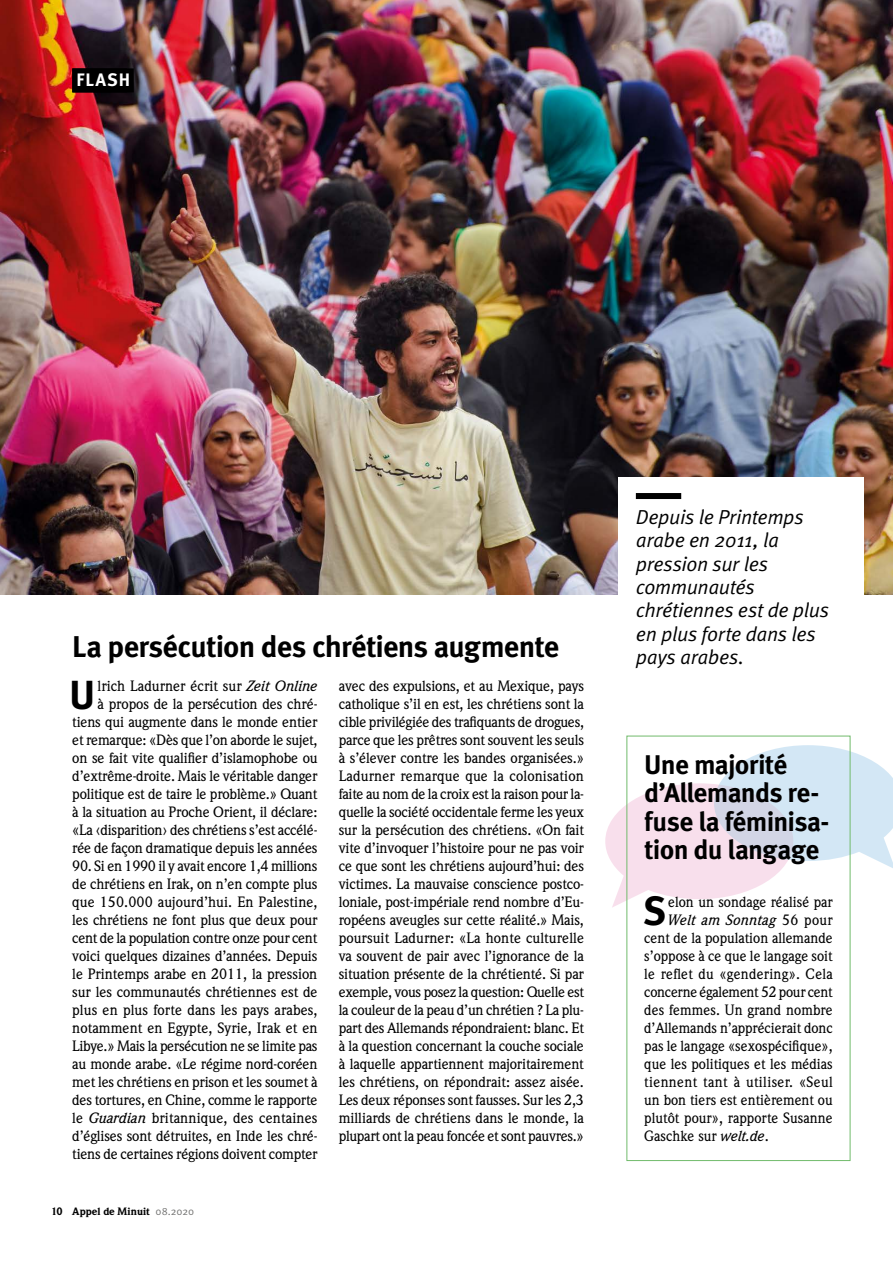
<style>
.page{position:relative;width:893px;height:1263px;background:#fff}
.page>*{position:absolute;margin:0;border:0;box-sizing:border-box;transform-origin:0 0}
.t1{font:700 40.65px "Meta OT";color:#000}
.t2{font:700 30px "Meta OT";letter-spacing:-.03em;color:#000}
.t3{font:700 27px/28.3px "Meta OT";letter-spacing:-.03em;color:#000}
.t4{font:20.25px/23.2px "Meta OT Norm Ita";letter-spacing:-.02em;color:#000}
.t5{font:700 18px "Meta OT";letter-spacing:.05em;color:#fff}
.t6{font:500 14.7px/18px "Weidemann";letter-spacing:-.01em;color:#000;text-align:justify}
.t7{font:500 14.7px "Weidemann";letter-spacing:.025em;color:#000}
.t8{font:500 14.7px "Weidemann";letter-spacing:.02em;color:#000}
.t9{font:italic 500 14.7px "Weidemann";letter-spacing:.025em;color:#000}
.t10{font:900 10.5px "Weidemann";letter-spacing:-.005em;color:#000}
.s1{font-style:italic}
.s2{font-family:"Meta OT Norm";font-weight:400;color:#6f6f6e}
.s3{font-style:normal}
</style>
<div class="page">
<svg style="left:605px;top:745px;width:288px;height:163px"></svg>
<img style="left:0;top:0;width:893px;height:594px">
<div style="left:72px;top:68px;width:62px;height:24px;background:#000"></div>
<div style="left:626px;top:736px;width:224px;height:425px;border:1px solid #71bb6c"></div>
<div style="left:619px;top:477px;width:245px;height:211px;background:#fff"></div>
<div style="left:636px;top:493px;width:45px;height:6px;background:#000"></div>
<p class="t5" style="left:77px;top:68px;width:55px">FLASH</p>
<p class="t5" style="left:77px;top:68px;width:48px">TITRE</p>
<h2 class="t2" style="left:72px;top:628px;width:488px">La persécution des chrétiens augmente</h2>
<h1 class="t1" style="left:69px;top:669px;width:28px">U</h1>
<p class="t6" style="left:72px;top:677px;width:247px;text-align:right">lrich Ladurner écrit sur <span class="s1">Zeit Online<br></span>à propos de la persécution des chré&shy;tiens qui augmente dans le monde entier et remarque: «Dès que l’on aborde le sujet, on se fait vite qualifier d’islamophobe ou d’extrême-droite. Mais le véritable danger politique est de taire le problème.» Quant à la situation au Proche Orient, il déclare: «La ‹disparition› des chrétiens s’est accélé&shy;rée de façon dramatique depuis les années</p>
<p class="t6" style="left:72px;top:857px;width:247px">90. Si en 1990 il y avait encore 1,4 millions de chrétiens en Irak, on n’en compte plus que 150.000 aujourd’hui. En Palestine, les chrétiens ne font plus que deux pour cent de la population contre onze pour cent voici quelques dizaines d’années. Depuis le Printemps arabe en 2011, la pression sur les communautés chrétiennes est de plus en plus forte dans les pays arabes, notamment en Egypte, Syrie, Irak et en Libye.» Mais la persécution ne se limite pas au monde arabe. «Le régime nord-coréen met les chrétiens en prison et les soumet à des tortures, en Chine, comme le rapporte le <span class="s1">Guardian</span> britannique, des centaines d’églises sont détruites, en Inde les chré&shy;tiens de certaines régions doivent compter</p>
<p class="t6" style="left:339px;top:677px;width:247px">avec des expulsions, et au Mexique, pays catholique s’il en est, les chrétiens sont la cible privilégiée des trafiquants de drogues, parce que les prêtres sont souvent les seuls à s’élever contre les bandes organisées.» Ladurner remarque que la colonisation faite au nom de la croix est la raison pour la&shy;quelle la société occidentale ferme les yeux sur la persécution des chrétiens. «On fait vite d’invoquer l’histoire pour ne pas voir ce que sont les chrétiens aujourd’hui: des victimes. La mauvaise conscience postco&shy;loniale, post-impériale rend nombre d’Eu&shy;ropéens aveugles sur cette réalité.» Mais, poursuit Ladurner: «La honte culturelle va souvent de pair avec l’ignorance de la situation présente de la chrétienté. Si par exemple, vous posez la question: Quelle est la couleur de la peau d’un chrétien ? La plu&shy;part des Allemands répondraient: blanc. Et à la question concernant la couche sociale à laquelle appartiennent majoritairement les chrétiens, on répondrait: assez aisée.<br>Les deux réponses sont fausses. Sur les 2,3 milliards de chrétiens dans le monde, la plupart ont la peau foncée et sont pauvres.»</p>
<p class="t10" style="left:51px;top:1204px;width:145px">10 Appel de Minuit <span class="s2">08.2020</span></p>
<h3 class="t4" style="left:636px;top:506px;width:195px">Depuis le Printemps arabe en 2011, la pression sur les communautés chrétiennes est de plus en plus forte dans les pays arabes.</h3>
<h3 class="t3" style="left:644px;top:750px;width:187px">Une majorité d’Allemands re&shy;fuse la féminisa&shy;tion du langage</h3>
<h1 class="t1" style="left:643px;top:885px;width:25px">S</h1>
<p class="t6" style="left:668px;top:893px;width:166px">elon un sondage réalisé par</p>
<p class="t9" style="left:668px;top:911px;width:166px">Welt am Sonntag <span class="s3">56 pour</span></p>
<p class="t6" style="left:644px;top:929px;width:190px">cent de la population allemande</p>
<p class="t6" style="left:644px;top:947px;width:190px">s’oppose à ce que le langage soit</p>
<p class="t8" style="left:644px;top:965px;width:190px">le reflet du «gendering». Cela</p>
<p class="t6" style="left:644px;top:983px;width:190px">concerne également 52 pour cent</p>
<p class="t6" style="left:644px;top:1001px;width:190px">des femmes. Un grand nombre</p>
<p class="t6" style="left:644px;top:1019px;width:190px">d’Allemands n’apprécierait donc</p>
<p class="t6" style="left:644px;top:1037px;width:190px">pas le langage «sexospécifique»,</p>
<p class="t6" style="left:644px;top:1055px;width:190px">que les politiques et les médias</p>
<p class="t7" style="left:644px;top:1073px;width:190px">tiennent tant à utiliser. «Seul</p>
<p class="t6" style="left:644px;top:1091px;width:190px">un bon tiers est entièrement ou</p>
<p class="t6" style="left:644px;top:1109px;width:190px">plutôt pour», rapporte Susanne</p>
<p class="t6" style="left:644px;top:1127px;width:126px">Gaschke sur <span class="s1">welt.de</span>.</p>
</div>
